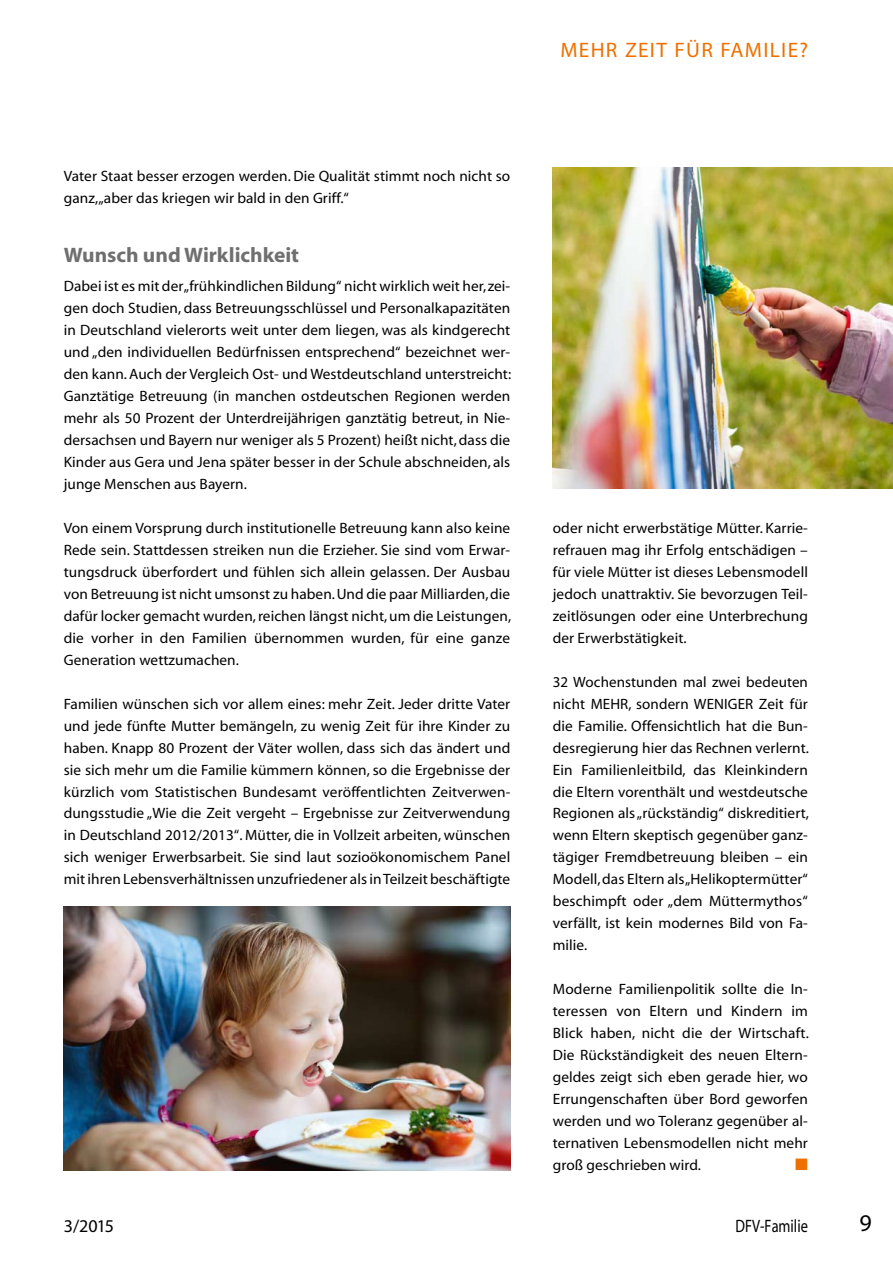
<style>
.page{position:relative;width:893px;height:1263px;background:#fff}
.page>*{position:absolute;margin:0;border:0;box-sizing:border-box;transform-origin:0 0}
.t1{font:24px "Myriad";color:#000}
.t2{font:700 21px "Myriad";color:#6f6f6f}
.t3{font:21px "Myriad";color:#ee7100}
.t4{font:18px "Myriad";color:#000;scale:.8 1}
.t5{font:18px "Myriad";color:#000}
.t6{font:16.5px "Zapf Dingbats";color:#ee7100}
.t7{font:15px/21.9px "Myriad";letter-spacing:.005em;color:#000;text-align:justify}
</style>
<div class="page">
<img style="left:553px;top:168px;width:340px;height:321px">
<img style="left:64px;top:906px;width:446px;height:264px">
<h2 class="t3" style="left:560px;top:39px;width:32px">Mehr</h2>
<h2 class="t3" style="left:625px;top:39px;width:24px">Zeit</h2>
<h2 class="t3" style="left:675px;top:39px;width:14px">für</h2>
<h2 class="t3" style="left:720px;top:39px;width:23px">Familie</h2>
<h2 class="t3" style="left:799px;top:39px;width:10px">?</h2>
<p class="t7" style="left:64px;top:166px;width:448px">Vater Staat besser erzogen werden. Die Qualität stimmt noch nicht so ganz, „aber das kriegen wir bald in den Griff.“</p>
<h2 class="t2" style="left:64px;top:244px;width:237px">Wunsch und Wirklichkeit</h2>
<p class="t7" style="left:64px;top:276px;width:449px">Dabei ist es mit der „frühkindlichen Bildung“ nicht wirklich weit her, zei&shy;gen doch Studien, dass Betreuungsschlüssel und Personalkapazitäten in Deutschland vielerorts weit unter dem liegen, was als kindgerecht und „den individuellen Bedürfnissen entsprechend“ bezeichnet wer&shy;den kann. Auch der Vergleich Ost- und Westdeutschland unterstreicht:<br>Ganztätige Betreuung (in manchen ostdeutschen Regionen werden mehr als 50 Prozent der Unterdreijährigen ganztätig betreut, in Nie&shy;dersachsen und Bayern nur weniger als 5 Prozent) heißt nicht, dass die Kinder aus Gera und Jena später besser in der Schule abschneiden, als junge Menschen aus Bayern.</p>
<p class="t7" style="left:64px;top:517px;width:449px">Von einem Vorsprung durch institutionelle Betreuung kann also keine Rede sein. Stattdessen streiken nun die Erzieher. Sie sind vom Erwar&shy;tungsdruck überfordert und fühlen sich allein gelassen. Der Ausbau von Betreuung ist nicht umsonst zu haben. Und die paar Milliarden, die dafür locker gemacht wurden, reichen längst nicht, um die Leistungen, die vorher in den Familien übernommen wurden, für eine ganze Generation wettzumachen.</p>
<p class="t7" style="left:64px;top:693px;width:448px">Familien wünschen sich vor allem eines: mehr Zeit. Jeder dritte Vater und jede fünfte Mutter bemängeln, zu wenig Zeit für ihre Kinder zu haben. Knapp 80 Prozent der Väter wollen, dass sich das ändert und sie sich mehr um die Familie kümmern können, so die Ergebnisse der kürzlich vom Statistischen Bundesamt veröffentlichten Zeitverwen&shy;dungsstudie „Wie die Zeit vergeht – Ergebnisse zur Zeitverwendung in Deutschland 2012/2013“. Mütter, die in Vollzeit arbeiten, wünschen sich weniger Erwerbsarbeit. Sie sind laut sozioökonomischem Panel mit ihren Lebensverhältnissen unzufriedener als in Teilzeit beschäftigte</p>
<p class="t7" style="left:553px;top:517px;width:257px">oder nicht erwerbstätige Mütter. Karrie&shy;refrauen mag ihr Erfolg entschädigen – für viele Mütter ist dieses Lebensmodell jedoch unattraktiv. Sie bevorzugen Teil&shy;zeitlösungen oder eine Unterbrechung der Erwerbstätigkeit.</p>
<p class="t7" style="left:553px;top:671px;width:258px">32 Wochenstunden mal zwei bedeuten nicht MEHR, sondern WENIGER Zeit für die Familie. Offensichtlich hat die Bun&shy;desregierung hier das Rechnen verlernt.<br>Ein Familienleitbild, das Kleinkindern die Eltern vorenthält und westdeutsche Regionen als „rückständig“ diskreditiert, wenn Eltern skeptisch gegenüber ganz&shy;tägiger Fremdbetreuung bleiben – ein Modell, das Eltern als „Helikoptermütter“ beschimpft oder „dem Müttermythos“ verfällt, ist kein modernes Bild von Fa&shy;milie.</p>
<p class="t7" style="left:553px;top:979px;width:258px">Moderne Familienpolitik sollte die In&shy;teressen von Eltern und Kindern im Blick haben, nicht die der Wirtschaft.<br>Die Rückständigkeit des neuen Eltern&shy;geldes zeigt sich eben gerade hier, wo Errungenschaften über Bord geworfen werden und wo Toleranz gegenüber al&shy;ternativen Lebensmodellen nicht mehr groß geschrieben wird.</p>
<p class="t6" style="left:795px;top:1156px;width:14px">■</p>
<p class="t5" style="left:64px;top:1217px;width:52px">3/2015</p>
<p class="t4" style="left:736px;top:1217px;width:92px">DFV-Familie</p>
<h1 class="t1" style="left:859px;top:1211px;width:14px">9</h1>
</div>
